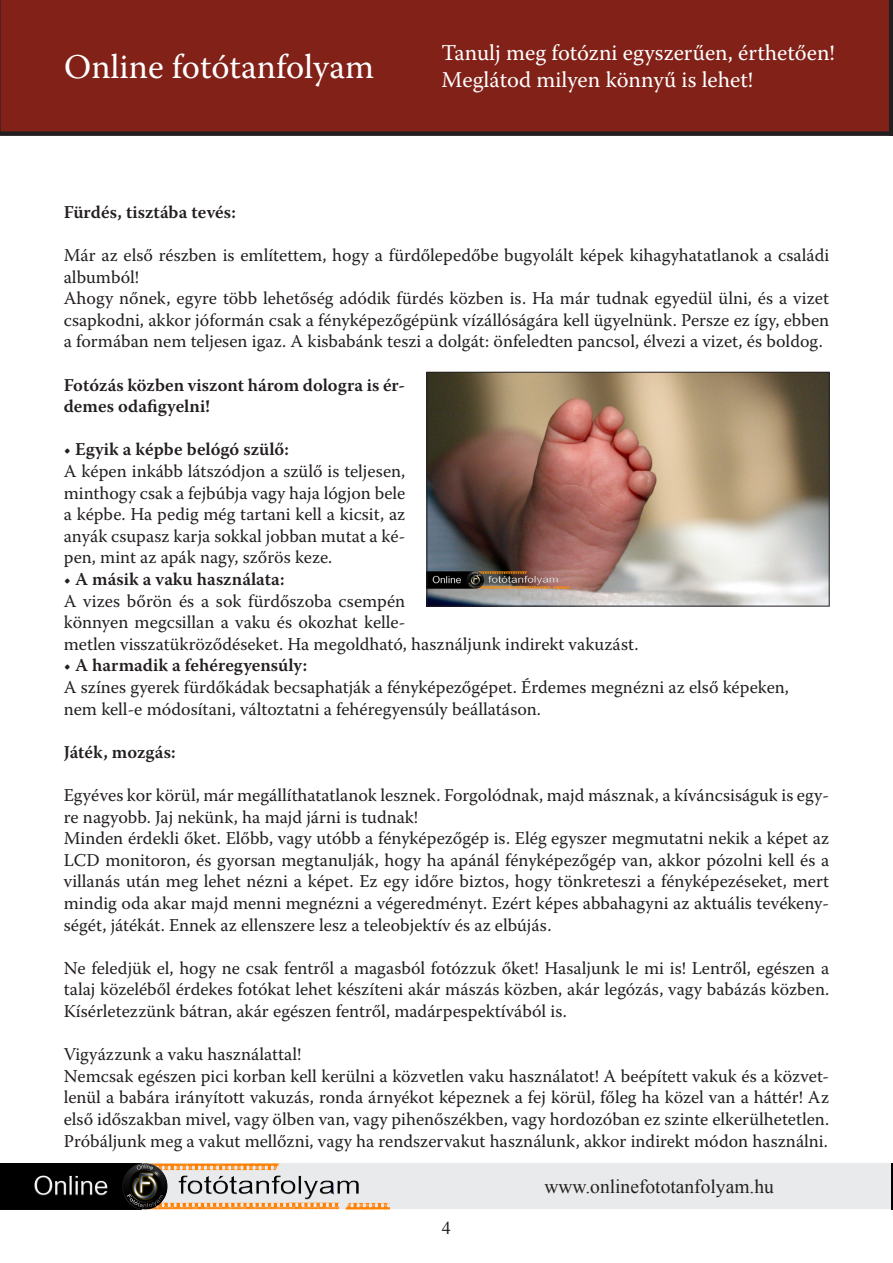
<style>
.page{position:relative;width:893px;height:1263px;background:#fff}
.page>*{position:absolute;margin:0;border:0;box-sizing:border-box;transform-origin:0 0}
.t1{font:34.5px "Warnock Pro";color:#fff}
.t2{font:22.5px/27px "Warnock Pro";color:#fff}
.t3{font:19.5px "Times New Roman";color:#231f20}
.t4{font:18px/21.6px "Warnock Pro";color:#231f20;text-align:justify}
.t5{font:600 18px/21.6px "Warnock Pro";color:#231f20}
.t6{font:18px "Times New Roman";color:#231f20}
.s1{font-weight:400}
</style>
<div class="page">
<div style="left:0;top:0;width:889px;height:136px;background:#822118"></div>
<div style="left:0;top:1163px;width:893px;height:46px;background:#e9eaeb"></div>
<img style="left:0;top:1163px;width:390px;height:46px">
<svg style="left:889px;top:0;width:4px;height:136px"></svg>
<img style="left:891px;top:1163px;width:2px;height:46px">
<img style="left:429px;top:374px;width:399px;height:230px">
<div style="left:427px;top:372px;width:403px;height:234px;border:1px solid #231f20"></div>
<h1 class="t1" style="left:64px;top:46px;width:311px">Online fotótanfolyam</h1>
<p class="t2" style="left:441px;top:39px;width:395px">Tanulj meg fotózni egyszerűen, érthetően!<br>Meglátod milyen könnyű is lehet!</p>
<p class="t5" style="left:64px;top:201px;width:174px">Fürdés, tisztába tevés:</p>
<p class="t4" style="left:64px;top:244px;width:767px">Már az első részben is említettem, hogy a fürdőlepedőbe bugyolált képek kihagyhatatlanok a családi albumból!</p>
<p class="t4" style="left:64px;top:287px;width:767px">Ahogy nőnek, egyre több lehetőség adódik fürdés közben is. Ha már tudnak egyedül ülni, és a vizet csapkodni, akkor jóformán csak a fényképezőgépünk vízállóságára kell ügyelnünk. Persze ez így, ebben a formában nem teljesen igaz. A kisbabánk teszi a dolgát: önfeledten pancsol, élvezi a vizet, és boldog.</p>
<p class="t5" style="left:64px;top:373px;width:343px">Fotózás közben viszont három dologra is ér&shy;demes odafigyelni!</p>
<p class="t5" style="left:64px;top:438px;width:227px"><span class="s1">•</span> Egyik a képbe belógó szülő:</p>
<p class="t4" style="left:64px;top:460px;width:343px">A képen inkább látszódjon a szülő is teljesen, minthogy csak a fejbúbja vagy haja lógjon bele a képbe. Ha pedig még tartani kell a kicsit, az anyák csupasz karja sokkal jobban mutat a ké&shy;pen, mint az apák nagy, szőrös keze.</p>
<p class="t5" style="left:64px;top:568px;width:222px"><span class="s1">•</span> A másik a vaku használata:</p>
<p class="t4" style="left:64px;top:589px;width:576px;text-align:left">A vizes bőrön és a sok fürdőszoba csempén<br>könnyen megcsillan a vaku és okozhat kelle-<br>metlen visszatükröződéseket. Ha megoldható, használjunk indirekt vakuzást.</p>
<p class="t5" style="left:64px;top:654px;width:245px"><span class="s1">•</span> A harmadik a fehéregyensúly:</p>
<p class="t4" style="left:64px;top:676px;width:727px">A színes gyerek fürdőkádak becsaphatják a fényképezőgépet. Érdemes megnézni az első képeken,</p>
<p class="t4" style="left:64px;top:697px;width:479px">nem kell-e módosítani, változtatni a fehéregyensúly beállatáson.</p>
<p class="t5" style="left:64px;top:741px;width:113px">Játék, mozgás:</p>
<p class="t4" style="left:64px;top:784px;width:767px">Egyéves kor körül, már megállíthatatlanok lesznek. Forgolódnak, majd másznak, a kíváncsiságuk is egy&shy;re nagyobb. Jaj nekünk, ha majd járni is tudnak!</p>
<p class="t4" style="left:64px;top:827px;width:767px">Minden érdekli őket. Előbb, vagy utóbb a fényképezőgép is. Elég egyszer megmutatni nekik a képet az LCD monitoron, és gyorsan megtanulják, hogy ha apánál fényképezőgép van, akkor pózolni kell és a villanás után meg lehet nézni a képet. Ez egy időre biztos, hogy tönkreteszi a fényképezéseket, mert mindig oda akar majd menni megnézni a végeredményt. Ezért képes abbahagyni az aktuális tevékeny&shy;ségét, játékát. Ennek az ellenszere lesz a teleobjektív és az elbújás.</p>
<p class="t4" style="left:64px;top:957px;width:767px">Ne feledjük el, hogy ne csak fentről a magasból fotózzuk őket! Hasaljunk le mi is! Lentről, egészen a talaj közeléből érdekes fotókat lehet készíteni akár mászás közben, akár legózás, vagy babázás közben.<br>Kísérletezzünk bátran, akár egészen fentről, madárpespektívából is.</p>
<p class="t4" style="left:64px;top:1043px;width:239px">Vigyázzunk a vaku használattal!</p>
<p class="t4" style="left:64px;top:1065px;width:767px">Nemcsak egészen pici korban kell kerülni a közvetlen vaku használatot! A beépített vakuk és a közvet&shy;lenül a babára irányított vakuzás, ronda árnyékot képeznek a fej körül, főleg ha közel van a háttér! Az első időszakban mivel, vagy ölben van, vagy pihenőszékben, vagy hordozóban ez szinte elkerülhetetlen.</p>
<p class="t4" style="left:64px;top:1129px;width:766px">Próbáljunk meg a vakut mellőzni, vagy ha rendszervakut használunk, akkor indirekt módon használni.</p>
<p class="t6" style="left:442px;top:1216px;width:10px">4</p>
<p class="t3" style="left:544px;top:1173px;width:231px">www.onlinefototanfolyam.hu</p>
</div>
